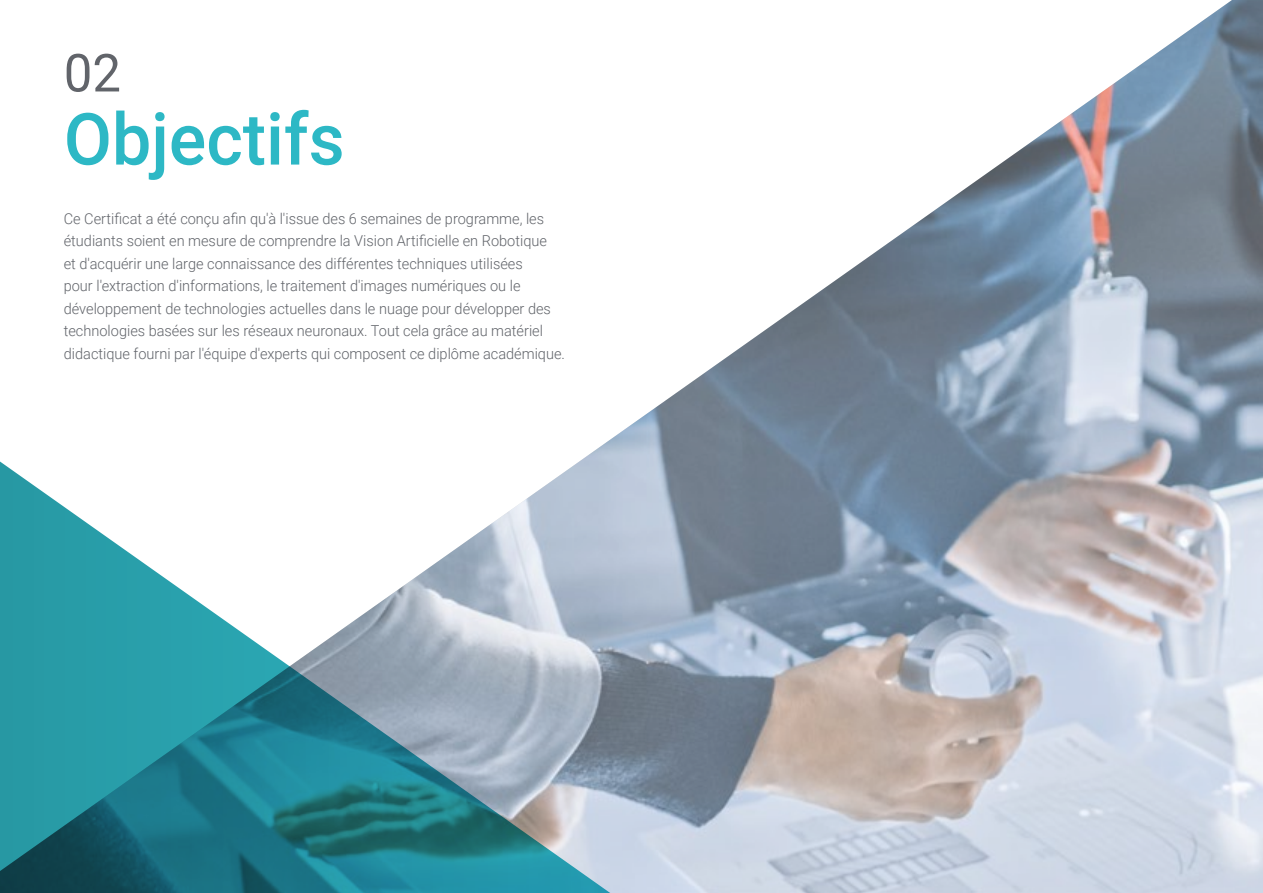
<style>
.page{position:relative;width:1263px;height:893px;background:#fff}
.page>*{position:absolute;margin:0;border:0;box-sizing:border-box;transform-origin:0 0}
.t1{font:500 72px "Roboto";color:#2db8c5}
.t2{font:52.5px "Roboto";color:#61646a}
.t3{font:300 15px/22.5px "Roboto";color:#61646a}
</style>
<div class="page">
<img style="left:601px;top:0;width:662px;height:893px">
<svg style="left:0;top:446px;width:640px;height:447px"></svg>
<h2 class="t2" style="left:64px;top:36px;width:59px">02</h2>
<h1 class="t1" style="left:64px;top:89px;width:282px">Objectifs</h1>
<p class="t3" style="left:64px;top:207px;width:503px">Ce Certificat a été conçu afin qu'à l'issue des 6 semaines de programme, les étudiants soient en mesure de comprendre la Vision Artificielle en Robotique<br>et d'acquérir une large connaissance des différentes techniques utilisées<br>pour l'extraction d'informations, le traitement d'images numériques ou le développement de technologies actuelles dans le nuage pour développer des technologies basées sur les réseaux neuronaux. Tout cela grâce au matériel didactique fourni par l'équipe d'experts qui composent ce diplôme académique.</p>
</div>
